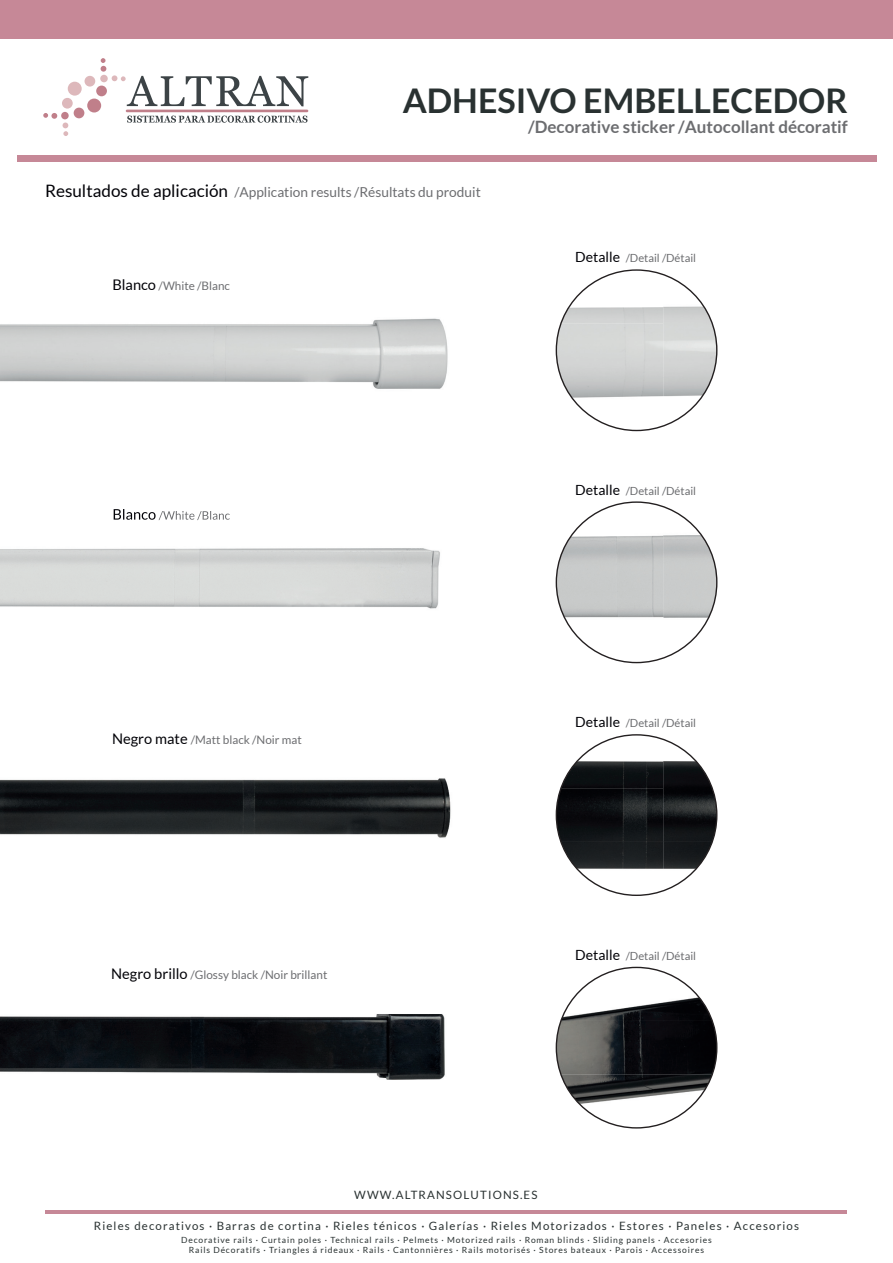
<style>
.page{position:relative;width:893px;height:1263px;background:#fff}
.page>*{position:absolute;margin:0;border:0;box-sizing:border-box;transform-origin:0 0}
.t1{font:700 34.05px "Lato";color:#293131}
.t2{font:17.1px "Lato";color:#020207}
.t3{font:700 16.95px "Lato";color:#6c6d70}
.t4{font:14.7px "Lato";color:#020207}
.t5{font:13.65px "Lato";color:#6c6d70}
.t6{font:11.7px "Lato";color:#6c6d70}
.t7{font:11.55px "Lato";letter-spacing:.1em;color:#293131}
.t8{font:11.25px "Lato";color:#6c6d70}
.t9{font:8.55px/10.2px "Lato";letter-spacing:.1em;color:#293131;text-align:center}
.s1{font-size:14.7px;color:#020207}
.s2{font-size:13.95px;color:#020207}
</style>
<div class="page">
<svg style="left:43px;top:113px;width:14px;height:6px"></svg>
<div style="left:61px;top:112px;width:8px;height:7px;background:#c07f8a;border-radius:50%"></div>
<div style="left:74px;top:108px;width:10px;height:10px;background:#c07f8a;border-radius:50%"></div>
<div style="left:87px;top:99px;width:14px;height:13px;background:#c07f8a;border-radius:50%"></div>
<div style="left:96px;top:86px;width:11px;height:10px;background:#c07f8a;border-radius:50%"></div>
<svg style="left:101px;top:58px;width:5px;height:14px"></svg>
<hr style="left:126px;top:110px;width:182px;height:2px;background:#c07f8a">
<svg style="left:112px;top:75px;width:196px;height:31px"></svg>
<div style="left:100px;top:75px;width:8px;height:7px;background:#ddb8bb;border-radius:50%"></div>
<div style="left:85px;top:76px;width:10px;height:11px;background:#ddb8bb;border-radius:50%"></div>
<div style="left:68px;top:82px;width:14px;height:14px;background:#ddb8bb;border-radius:50%"></div>
<div style="left:62px;top:98px;width:11px;height:11px;background:#ddb8bb;border-radius:50%"></div>
<svg style="left:63px;top:123px;width:5px;height:13px"></svg>
<svg style="left:127px;top:116px;width:181px;height:7px"></svg>
<div style="left:0;top:0;width:893px;height:38px;background:#c68897"></div>
<hr style="left:46px;top:1210px;width:801px;height:4px;background:#c68897">
<div style="left:17px;top:156px;width:859px;height:6px;background:#c68897"></div>
<img style="left:0;top:778px;width:451px;height:60px">
<img style="left:0;top:318px;width:448px;height:71px">
<img style="left:0;top:1014px;width:445px;height:66px">
<img style="left:561px;top:271px;width:102px;height:52px">
<img style="left:663px;top:275px;width:54px;height:102px">
<img style="left:556px;top:323px;width:107px;height:54px">
<img style="left:561px;top:377px;width:102px;height:53px">
<img style="left:663px;top:377px;width:49px;height:49px">
<img style="left:556px;top:503px;width:107px;height:106px">
<img style="left:663px;top:507px;width:54px;height:151px">
<img style="left:561px;top:609px;width:102px;height:53px">
<img style="left:561px;top:735px;width:102px;height:53px">
<img style="left:663px;top:739px;width:54px;height:103px">
<img style="left:556px;top:788px;width:107px;height:54px">
<img style="left:561px;top:842px;width:102px;height:53px">
<img style="left:663px;top:842px;width:49px;height:49px">
<img style="left:561px;top:967px;width:151px;height:54px">
<img style="left:556px;top:1021px;width:161px;height:53px">
<img style="left:561px;top:1074px;width:151px;height:54px">
<img style="left:0;top:509px;width:440px;height:100px">
<img style="left:159px;top:511px;width:71px;height:9px">
<img style="left:114px;top:509px;width:42px;height:11px">
<h1 class="t1" style="left:403px;top:81px;width:447px">ADHESIVO EMBELLECEDOR</h1>
<h3 class="t3" style="left:528px;top:117px;width:321px">/Decorative sticker /Autocollant décoratif</h3>
<h2 class="t2" style="left:45px;top:182px;width:185px">Resultados de aplicación</h2>
<h3 class="t5" style="left:234px;top:185px;width:248px">/Application results /Résultats du produit</h3>
<h3 class="t4" style="left:112px;top:277px;width:45px">Blanco</h3>
<h3 class="t6" style="left:159px;top:279px;width:73px">/White /Blanc</h3>
<h3 class="t6" style="left:112px;top:733px;width:191px"><span class="s1">Negro mate</span> /Matt black /Noir mat</h3>
<h3 class="t6" style="left:111px;top:968px;width:218px"><span class="s1">Negro brillo</span> /Glossy black /Noir brillant</h3>
<h3 class="t8" style="left:575px;top:251px;width:122px"><span class="s2">Detalle</span> /Detail /Détail</h3>
<h3 class="t8" style="left:575px;top:484px;width:122px"><span class="s2">Detalle</span> /Detail /Détail</h3>
<h3 class="t8" style="left:575px;top:717px;width:122px"><span class="s2">Detalle</span> /Detail /Détail</h3>
<h3 class="t8" style="left:575px;top:949px;width:122px"><span class="s2">Detalle</span> /Detail /Détail</h3>
<h3 class="t7" style="left:354px;top:1188px;width:185px">WWW.ALTRANSOLUTIONS.ES</h3>
<h3 class="t7" style="left:94px;top:1219px;width:707px">Rieles decorativos · Barras de cortina · Rieles ténicos · Galerías · Rieles Motorizados · Estores · Paneles · Accesorios</h3>
<p class="t9" style="left:181px;top:1235px;width:532px">Decorative rails · Curtain poles · Technical rails · Pelmets · Motorized rails · Roman blinds · Sliding panels · Accesories<br>Rails Décoratifs · Triangles á rideaux · Rails · Cantonnières · Rails motorisés · Stores bateaux · Parois · Accessoires</p>
</div>
